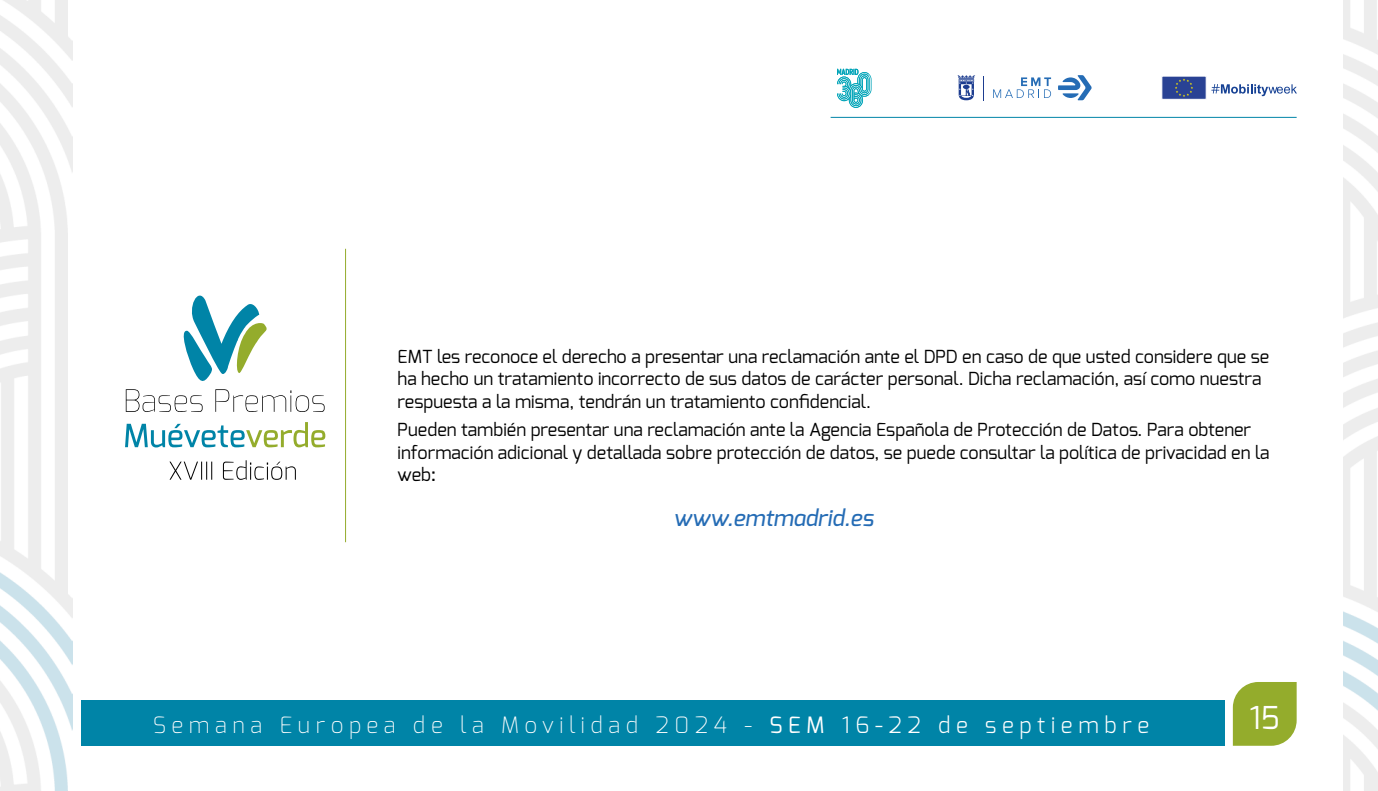
<style>
.page{position:relative;width:1378px;height:791px;background:#fff}
.page>*{position:absolute;margin:0;border:0;box-sizing:border-box;transform-origin:0 0}
.t1{font:31.5px "Exo";color:#fff}
.t2{font:200 22.5px "Exo";letter-spacing:.25em;color:#fff}
.t3{font:italic 500 22.5px "Exo";color:#256cb5}
.t4{font:18px/22.5px "Exo";color:#000}
.s1{font-weight:600}
.s2{font-weight:400}
.s3{font-weight:300}
</style>
<div class="page">
<div style="left:81px;top:700px;width:1144px;height:46px;background:#0084a7"></div>
<svg style="left:1233px;top:682px;width:63px;height:64px;background:#9bb13a"></svg>
<svg style="left:837px;top:69px;width:34px;height:39px"></svg>
<svg style="left:1211px;top:84px;width:86px;height:12px"></svg>
<div style="left:1161px;top:76px;width:45px;height:24px;background:#294294;border:1px solid #fff"></div>
<svg style="left:1175px;top:79px;width:18px;height:18px"></svg>
<svg style="left:1058px;top:75px;width:33px;height:25px"></svg>
<svg style="left:993px;top:77px;width:58px;height:21px"></svg>
<svg style="left:983px;top:76px;width:1px;height:24px"></svg>
<svg style="left:957px;top:75px;width:18px;height:25px"></svg>
<hr style="left:830px;top:117px;width:466px;height:1px;background:#0084a7">
<svg style="left:126px;top:295px;width:199px;height:117px"></svg>
<svg style="left:125px;top:422px;width:200px;height:25px"></svg>
<svg style="left:169px;top:460px;width:127px;height:20px"></svg>
<img style="left:1343px;top:0;width:35px;height:791px">
<img style="left:0;top:0;width:72px;height:791px">
<hr style="left:345px;top:249px;width:1px;height:293px;background:#94ac2c">
<p class="t4" style="left:398px;top:345px;width:873px">EMT les reconoce el derecho a presentar una reclamación ante el DPD en caso de que usted considere que se ha hecho un tratamiento incorrecto de sus datos de carácter personal. Dicha reclamación, así como nuestra respuesta a la misma, tendrán un tratamiento confidencial.</p>
<p class="t4" style="left:398px;top:419px;width:873px">Pueden también presentar una reclamación ante la Agencia Española de Protección de Datos. Para obtener información adicional y detallada sobre protección de datos, se puede consultar la política de privacidad en la web<span class="s1">:</span></p>
<p class="t3" style="left:673px;top:504px;width:201px">www.emtmadrid.es</p>
<p class="t2" style="left:153px;top:710px;width:998px">Semana Europea de la Movilidad 2024 - <span class="s2">SEM</span> <span class="s3">16-22 de septiembre</span></p>
<h1 class="t1" style="left:1249px;top:697px;width:32px">15</h1>
</div>
